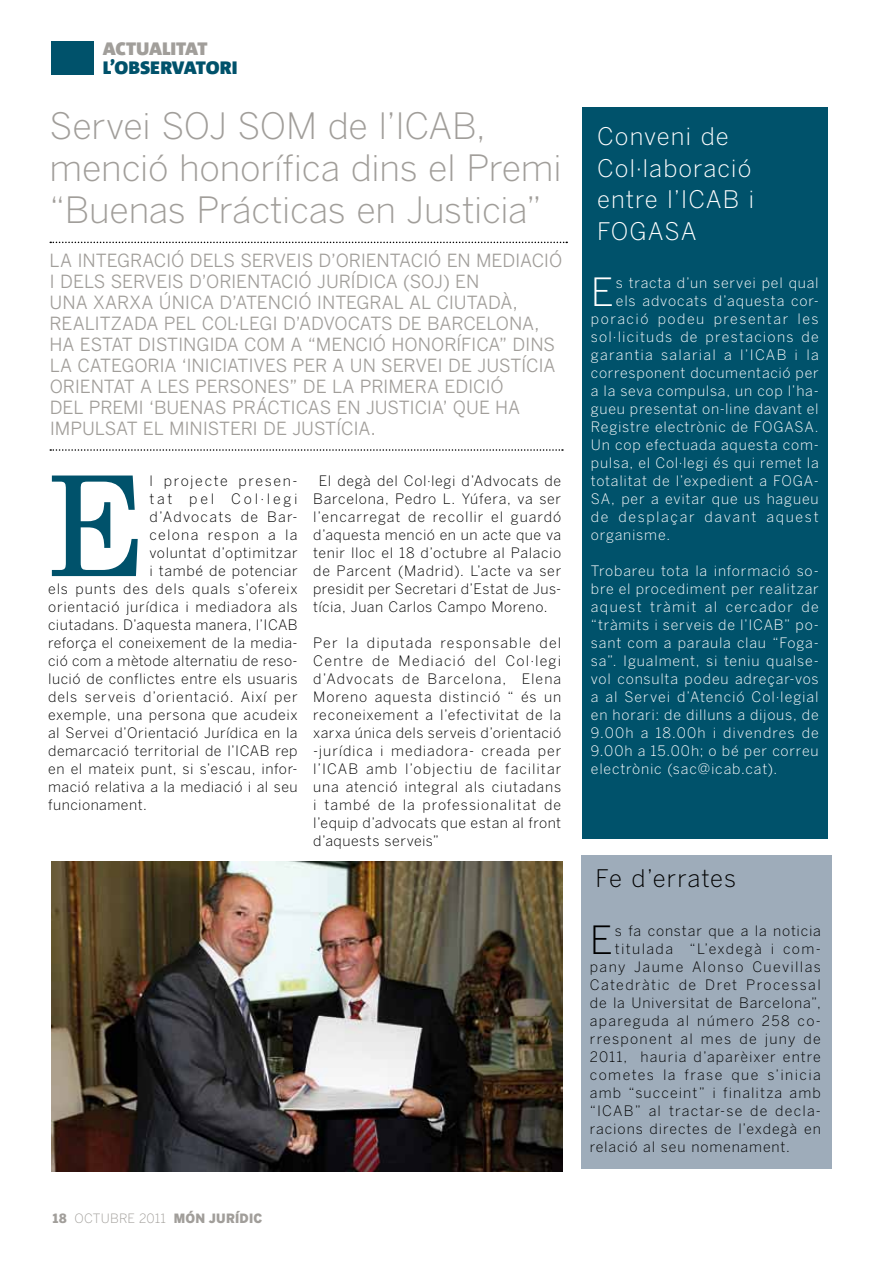
<style>
.page{position:relative;width:893px;height:1263px;background:#fff}
.page>*{position:absolute;margin:0;border:0;box-sizing:border-box;transform-origin:0 0}
.t1{font:136.05px "Nimrod";color:#00526b}
.t2{font:300 38.55px "Benton Gothic";color:#000}
.t3{font:300 38.55px "Benton Gothic";color:#fff}
.t4{font:300 36px/42px "Benton Gothic";letter-spacing:-.01em;color:#a19e9a}
.t5{font:300 24px/31.5px "Benton Gothic";letter-spacing:.04em;color:#fff}
.t6{font:300 24px "Benton Gothic";letter-spacing:.04em;color:#000}
.t7{font:18px/21px "Benton Gothic";letter-spacing:-.01em;color:#a19e9a}
.t8{font:900 18px "Corpid";color:#00526b}
.t9{font:900 18px "Corpid";color:#a19e9a}
.t10{font:300 14.25px/18px "Benton Gothic";letter-spacing:.05em;color:#000;text-align:justify}
.t11{font:300 14.25px/18px "Benton Gothic";letter-spacing:.06em;color:#fff;text-align:justify}
.t12{font:300 14.25px "Benton Gothic";letter-spacing:.03em;color:#000}
.t13{font:300 14.25px "Benton Gothic";letter-spacing:.095em;color:#000}
.t14{font:300 14.25px "Benton Gothic";letter-spacing:.09em;color:#000}
.t15{font:300 14.25px "Benton Gothic";letter-spacing:.025em;color:#000}
.t16{font:300 14.25px "Benton Gothic";letter-spacing:.075em;color:#000}
.t17{font:300 14.25px "Benton Gothic";letter-spacing:.085em;color:#fff}
.t18{font:300 14.25px "Benton Gothic";letter-spacing:.085em;color:#000}
.t19{font:300 14.25px "Benton Gothic";letter-spacing:.105em;color:#fff}
.t20{font:300 14.25px "Benton Gothic";letter-spacing:.115em;color:#fff}
.t21{font:300 14.25px "Benton Gothic";letter-spacing:.115em;color:#000}
.t22{font:300 14.25px "Benton Gothic";letter-spacing:.19em;color:#000}
.t23{font:900 12.75px "Benton Gothic";letter-spacing:.02em;color:#a19e9a}
.s1{font-weight:300}
</style>
<div class="page">
<div style="left:51px;top:41px;width:43px;height:33px;background:#00526b"></div>
<div style="left:581px;top:855px;width:251px;height:314px;background:#9eacba"></div>
<div style="left:583px;top:108px;width:245px;height:731px;background:#00526b"></div>
<svg style="left:50px;top:242px;width:517px;height:1px"></svg>
<svg style="left:50px;top:449px;width:513px;height:2px"></svg>
<img style="left:51px;top:862px;width:512px;height:309px">
<p class="t9" style="left:103px;top:37px;width:106px">ACTUALITAT</p>
<p class="t8" style="left:103px;top:56px;width:136px">L’OBSERVATORI</p>
<h3 class="t4" style="left:50px;top:105px;width:514px">Servei SOJ SOM de l’ICAB, menció honorífica dins el Premi “Buenas Prácticas en Justicia”</h3>
<p class="t7" style="left:50px;top:249px;width:514px">LA INTEGRACIÓ DELS SERVEIS D’ORIENTACIÓ EN MEDIACIÓ I DELS SERVEIS D’ORIENTACIÓ JURÍDICA (SOJ) EN<br>UNA XARXA ÚNICA D’ATENCIÓ INTEGRAL AL CIUTADÀ, REALITZADA PEL COL·LEGI D’ADVOCATS DE BARCELONA, HA ESTAT DISTINGIDA COM A “MENCIÓ HONORÍFICA” DINS LA CATEGORIA ‘INICIATIVES PER A UN SERVEI DE JUSTÍCIA ORIENTAT A LES PERSONES” DE LA PRIMERA EDICIÓ<br>DEL PREMI ‘BUENAS PRÁCTICAS EN JUSTICIA’ QUE HA IMPULSAT EL MINISTERI DE JUSTÍCIA.</p>
<h1 class="t1" style="left:48px;top:445px;width:99px">E</h1>
<p class="t21" style="left:149px;top:472px;width:150px">l projecte presen-</p>
<p class="t22" style="left:149px;top:490px;width:150px">tat pel Col·legi</p>
<p class="t14" style="left:149px;top:508px;width:150px">d’Advocats de Bar-</p>
<p class="t14" style="left:149px;top:526px;width:150px">celona respon a la</p>
<p class="t10" style="left:149px;top:544px;width:150px">voluntat d’optimitzar</p>
<p class="t10" style="left:149px;top:562px;width:150px">i també de potenciar</p>
<p class="t10" style="left:48px;top:580px;width:251px">els punts des dels quals s’ofereix</p>
<p class="t10" style="left:48px;top:598px;width:251px">orientació jurídica i mediadora als</p>
<p class="t12" style="left:48px;top:616px;width:251px">ciutadans. D’aquesta manera, l’ICAB</p>
<p class="t12" style="left:48px;top:634px;width:251px">reforça el coneixement de la media-</p>
<p class="t15" style="left:48px;top:652px;width:251px">ció com a mètode alternatiu de reso-</p>
<p class="t12" style="left:48px;top:670px;width:251px">lució de conflictes entre els usuaris</p>
<p class="t10" style="left:48px;top:688px;width:251px">dels serveis d’orientació. Així per</p>
<p class="t10" style="left:48px;top:706px;width:251px">exemple, una persona que acudeix</p>
<p class="t12" style="left:48px;top:724px;width:251px">al Servei d’Orientació Jurídica en la</p>
<p class="t12" style="left:48px;top:742px;width:251px">demarcació territorial de l’ICAB rep</p>
<p class="t10" style="left:48px;top:760px;width:251px">en el mateix punt, si s’escau, infor-</p>
<p class="t15" style="left:48px;top:778px;width:251px">mació relativa a la mediació i al seu</p>
<p class="t10" style="left:48px;top:796px;width:100px">funcionament.</p>
<p class="t10" style="left:313px;top:472px;width:250px;text-indent:6px">El degà del Col·legi d’Advocats de Barcelona, Pedro L. Yúfera, va ser l’encarregat de recollir el guardó d’aquesta menció en un acte que va tenir lloc el 18 d’octubre al Palacio de Parcent (Madrid). L’acte va ser presidit per Secretari d’Estat de Jus&shy;tícia, Juan Carlos Campo Moreno.</p>
<p class="t10" style="left:313px;top:634px;width:250px">Per la diputada responsable del Centre de Mediació del Col·legi d’Advocats de Barcelona, Elena Moreno aquesta distinció “ és un reconeixement a l’efectivitat de la xarxa única dels serveis d’orientació -jurídica i mediadora- creada per l’ICAB amb l’objectiu de facilitar una atenció integral als ciutadans i també de la professionalitat de l’equip d’advocats que estan al front d’aquests serveis”</p>
<p class="t23" style="left:53px;top:1210px;width:211px">18 <span class="s1">OCTUBRE 2011</span> MÓN JURÍDIC</p>
<h3 class="t5" style="left:597px;top:120px;width:159px">Conveni de<br>Col·laboració entre l’ICAB i<br>FOGASA</h3>
<h2 class="t3" style="left:591px;top:269px;width:25px">E</h2>
<p class="t11" style="left:616px;top:274px;width:204px">s tracta d’un servei pel qual</p>
<p class="t11" style="left:616px;top:292px;width:204px">els advocats d’aquesta cor-</p>
<p class="t19" style="left:591px;top:310px;width:229px">poració podeu presentar les</p>
<p class="t17" style="left:591px;top:328px;width:229px">sol·licituds de prestacions de</p>
<p class="t17" style="left:591px;top:346px;width:229px">garantia salarial a l’ICAB i la</p>
<p class="t11" style="left:591px;top:364px;width:229px">corresponent documentació per</p>
<p class="t11" style="left:591px;top:382px;width:229px">a la seva compulsa, un cop l’ha-</p>
<p class="t11" style="left:591px;top:400px;width:229px">gueu presentat on-line davant el</p>
<p class="t11" style="left:591px;top:418px;width:229px">Registre electrònic de FOGASA.</p>
<p class="t11" style="left:591px;top:436px;width:229px">Un cop efectuada aquesta com-</p>
<p class="t11" style="left:591px;top:454px;width:229px">pulsa, el Col·legi és qui remet la</p>
<p class="t11" style="left:591px;top:472px;width:229px">totalitat de l’expedient a FOGA-</p>
<p class="t11" style="left:591px;top:490px;width:229px">SA, per a evitar que us hagueu</p>
<p class="t20" style="left:591px;top:508px;width:229px">de desplaçar davant aquest</p>
<p class="t11" style="left:591px;top:526px;width:81px">organisme.</p>
<p class="t11" style="left:591px;top:562px;width:229px">Trobareu tota la informació so&shy;bre el procediment per realitzar aquest tràmit al cercador de “tràmits i serveis de l’ICAB” po&shy;sant com a paraula clau “Foga&shy;sa”. Igualment, si teniu qualse&shy;vol consulta podeu adreçar-vos a al Servei d’Atenció Col·legial en horari: de dilluns a dijous, de 9.00h a 18.00h i divendres de 9.00h a 15.00h; o bé per correu electrònic (sac@icab.cat).</p>
<h3 class="t6" style="left:596px;top:864px;width:142px">Fe d’errates</h3>
<h2 class="t2" style="left:590px;top:917px;width:25px">E</h2>
<p class="t10" style="left:615px;top:922px;width:208px">s fa constar que a la noticia</p>
<p class="t13" style="left:615px;top:940px;width:208px">titulada “L’exdegà i com-</p>
<p class="t13" style="left:590px;top:958px;width:233px">pany Jaume Alonso Cuevillas</p>
<p class="t13" style="left:590px;top:976px;width:233px">Catedràtic de Dret Processal</p>
<p class="t10" style="left:590px;top:994px;width:233px">de la Universitat de Barcelona”,</p>
<p class="t14" style="left:590px;top:1012px;width:233px">apareguda al número 258 co-</p>
<p class="t14" style="left:590px;top:1030px;width:233px">rresponent al mes de juny de</p>
<p class="t16" style="left:590px;top:1048px;width:233px">2011, hauria d’aparèixer entre</p>
<p class="t13" style="left:590px;top:1066px;width:233px">cometes la frase que s’inicia</p>
<p class="t16" style="left:590px;top:1084px;width:233px">amb “succeint” i finalitza amb</p>
<p class="t18" style="left:590px;top:1102px;width:233px">“ICAB” al tractar-se de decla-</p>
<p class="t10" style="left:590px;top:1120px;width:232px">racions directes de l’exdegà en</p>
<p class="t10" style="left:590px;top:1138px;width:202px">relació al seu nomenament.</p>
</div>
